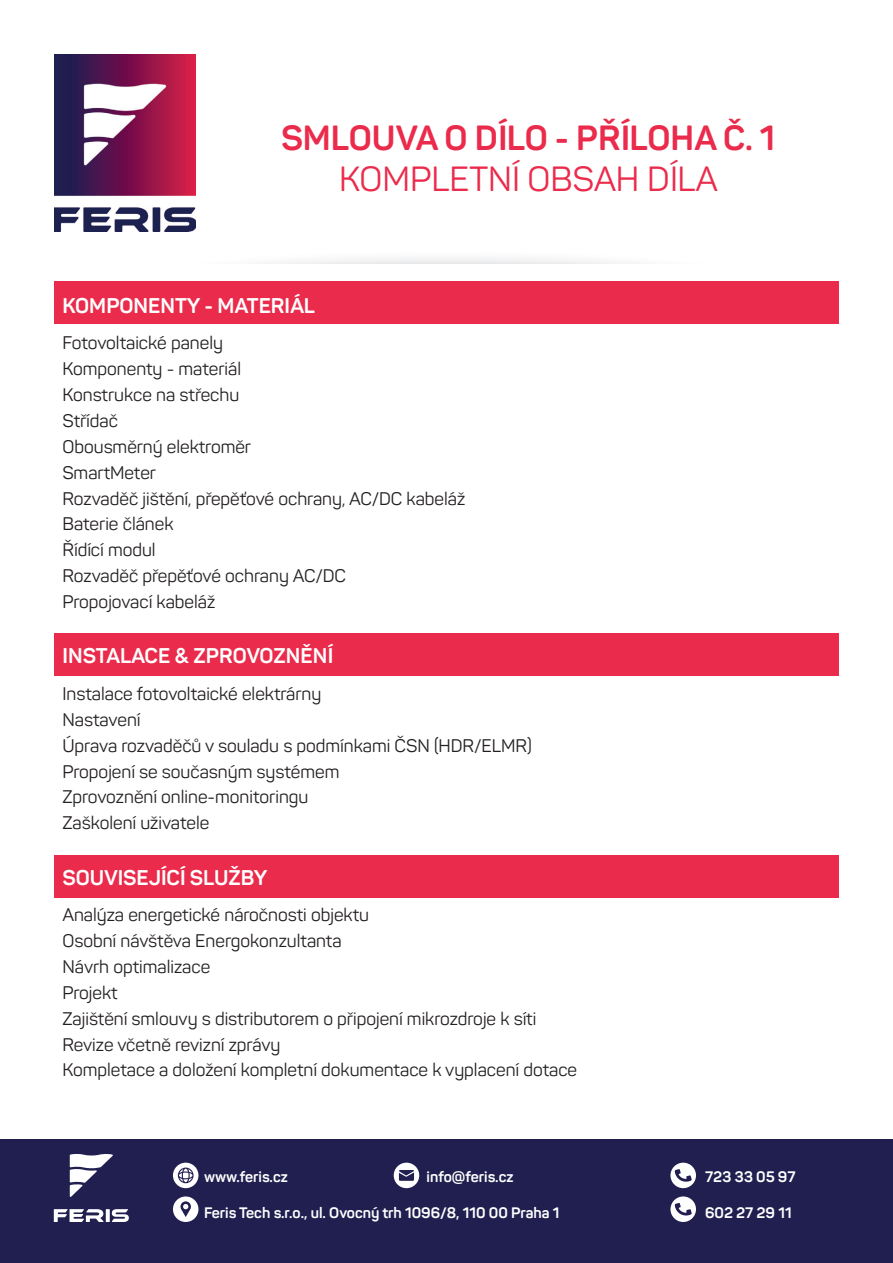
<style>
.page{position:relative;width:893px;height:1263px;background:#fff}
.page>*{position:absolute;margin:0;border:0;box-sizing:border-box;transform-origin:0 0}
.t1{font:700 34.5px "Panton";color:#eb2b4b}
.t2{font:34.5px "Panton";color:#eb2b4b}
.t3{font:700 21px "Panton";color:#fff}
.t4{font:18px/25.8px "Panton";color:#231f20}
.t5{font:700 15px "Panton";color:#fff}
</style>
<div class="page">
<img style="left:54px;top:54px;width:142px;height:178px">
<div style="left:54px;top:282px;width:785px;height:42px;background:#eb2b4b"></div>
<div style="left:54px;top:634px;width:785px;height:42px;background:#eb2b4b"></div>
<div style="left:54px;top:855px;width:785px;height:42px;background:#eb2b4b"></div>
<div style="left:0;top:1140px;width:893px;height:123px;background:#201f50"></div>
<svg style="left:173px;top:1196px;width:25px;height:26px"></svg>
<svg style="left:173px;top:1163px;width:25px;height:25px"></svg>
<svg style="left:394px;top:1163px;width:25px;height:25px"></svg>
<svg style="left:670px;top:1196px;width:26px;height:26px"></svg>
<svg style="left:670px;top:1163px;width:26px;height:25px"></svg>
<svg style="left:54px;top:1209px;width:75px;height:13px"></svg>
<svg style="left:70px;top:1154px;width:43px;height:43px"></svg>
<h1 class="t1" style="left:281px;top:116px;width:495px">SMLOUVA O DÍLO - PŘÍLOHA Č. 1</h1>
<h1 class="t2" style="left:339px;top:158px;width:380px">KOMPLETNÍ OBSAH DÍLA</h1>
<p class="t3" style="left:63px;top:292px;width:254px">KOMPONENTY - MATERIÁL</p>
<p class="t4" style="left:63px;top:330px;width:404px">Fotovoltaické panely<br>Komponenty - materiál<br>Konstrukce na střechu<br>Střídač<br>Obousměrný elektroměr<br>SmartMeter<br>Rozvaděč jištění, přepěťové ochrany, AC/DC kabeláž<br>Baterie článek<br>Řídící modul<br>Rozvaděč přepěťové ochrany AC/DC<br>Propojovací kabeláž</p>
<p class="t3" style="left:63px;top:643px;width:272px">INSTALACE &amp; ZPROVOZNĚNÍ</p>
<p class="t4" style="left:63px;top:681px;width:471px">Instalace fotovoltaické elektrárny<br>Nastavení<br>Úprava rozvaděčů v souladu s podmínkami ČSN (HDR/ELMR)<br>Propojení se současným systémem<br>Zprovoznění online-monitoringu<br>Zaškolení uživatele</p>
<p class="t3" style="left:63px;top:864px;width:206px">SOUVISEJÍCÍ SLUŽBY</p>
<p class="t4" style="left:63px;top:902px;width:516px">Analýza energetické náročnosti objektu<br>Osobní návštěva Energokonzultanta<br>Návrh optimalizace<br>Projekt<br>Zajištění smlouvy s distributorem o připojení mikrozdroje k síti Revize včetně revizní zprávy<br>Kompletace a doložení kompletní dokumentace k vyplacení dotace</p>
<p class="t5" style="left:204px;top:1167px;width:85px">www.feris.cz</p>
<p class="t5" style="left:427px;top:1167px;width:88px">info@feris.cz</p>
<p class="t5" style="left:204px;top:1203px;width:357px">Feris Tech s.r.o., ul. Ovocný trh 1096/8, 110 00 Praha 1</p>
<p class="t5" style="left:705px;top:1167px;width:92px">723 33 05 97</p>
<p class="t5" style="left:705px;top:1203px;width:88px">602 27 29 11</p>
</div>
